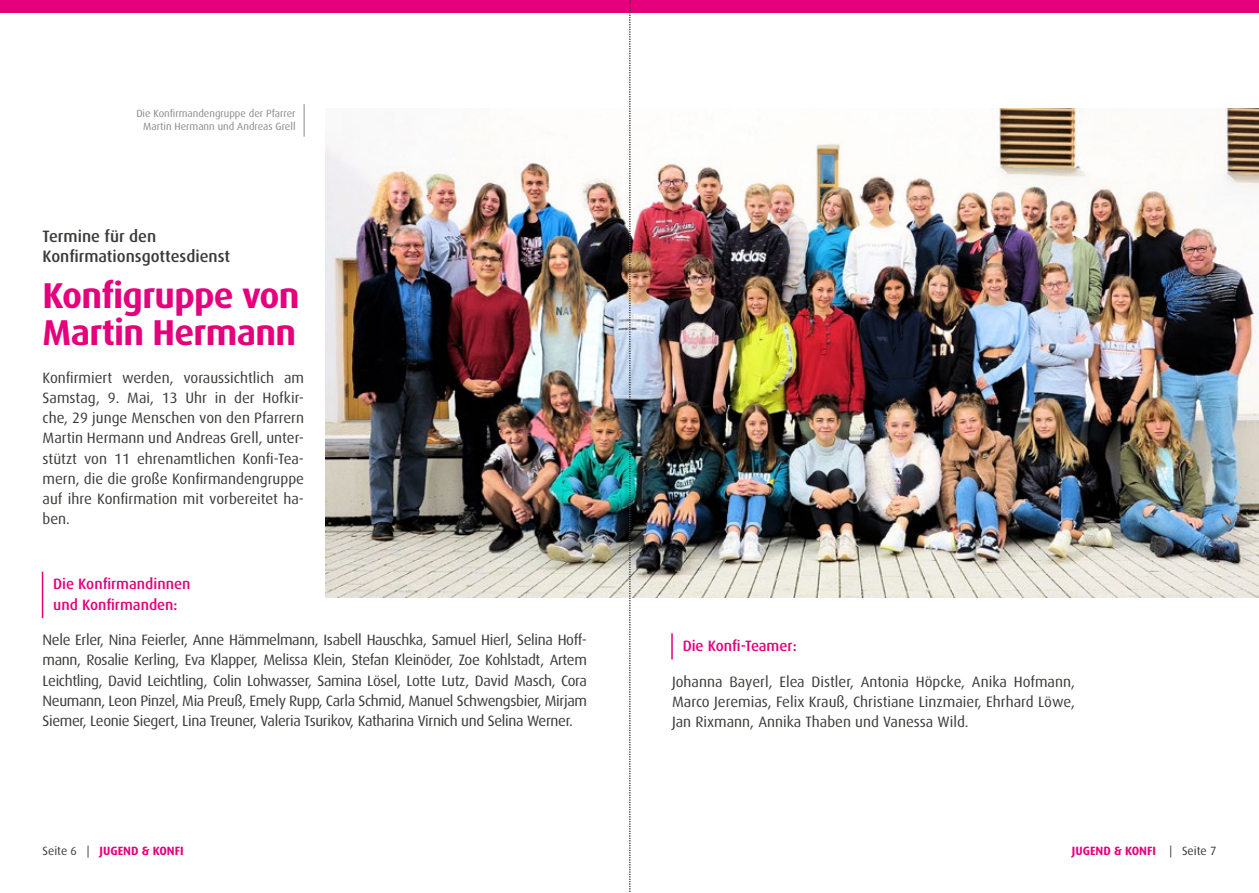
<style>
.page{position:relative;width:1259px;height:893px;background:#fff}
.page>*{position:absolute;margin:0;border:0;box-sizing:border-box;transform-origin:0 0}
.t1{font:700 36px/37.5px "Dax";letter-spacing:-.02em;color:#e5007c}
.t2{font:500 16.5px/20.2px "Dax";color:#3a3a39}
.t3{font:15px/20.2px "Dax";color:#3a3a39;text-align:justify}
.t4{font:500 15px/20.2px "Dax";color:#e5007c}
.t5{font:700 12px "Dax";color:#e5007c}
.t6{font:10.5px/13.5px "Dax";color:#8a8a89;text-align:right}
.s1{font-weight:400;color:#3a3a39}
</style>
<div class="page">
<div style="left:629px;top:0;width:630px;height:13px;background:#e5007c"></div>
<div style="left:0;top:0;width:629px;height:13px;background:#e5007c"></div>
<img style="left:325px;top:108px;width:934px;height:490px">
<hr style="left:304px;top:104px;width:1px;height:33px;background:#8a8a89">
<hr style="left:42px;top:572px;width:1px;height:45px;background:#e5007c">
<hr style="left:671px;top:634px;width:2px;height:25px;background:#e5007c">
<svg style="left:629px;top:0;width:2px;height:892px"></svg>
<p class="t6" style="left:136px;top:106px;width:161px">Die Konfirmandengruppe der Pfarrer<br>Martin Hermann und Andreas Grell</p>
<p class="t2" style="left:43px;top:226px;width:189px">Termine für den<br>Konfirmationsgottesdienst</p>
<h1 class="t1" style="left:43px;top:277px;width:259px">Konfigruppe von<br>Martin Hermann</h1>
<p class="t3" style="left:43px;top:367px;width:263px">Konfirmiert werden, voraussichtlich am Samstag, 9. Mai, 13 Uhr in der Hofkir&shy;che, 29 junge Menschen von den Pfarrern Martin Hermann und Andreas Grell, unter&shy;stützt von 11 ehrenamtlichen Konfi-Tea&shy;mern, die die große Konfirmandengruppe auf ihre Konfirmation mit vorbereitet ha&shy;ben.</p>
<p class="t4" style="left:53px;top:574px;width:139px">Die Konfirmandinnen und Konfirmanden:</p>
<p class="t3" style="left:43px;top:630px;width:546px">Nele Erler, Nina Feierler, Anne Hämmelmann, Isabell Hauschka, Samuel Hierl, Selina Hoff&shy;mann, Rosalie Kerling, Eva Klapper, Melissa Klein, Stefan Kleinöder, Zoe Kohlstadt, Artem Leichtling, David Leichtling, Colin Lohwasser, Samina Lösel, Lotte Lutz, David Masch, Cora Neumann, Leon Pinzel, Mia Preuß, Emely Rupp, Carla Schmid, Manuel Schwengsbier, Mirjam Siemer, Leonie Siegert, Lina Treuner, Valeria Tsurikov, Katharina Virnich und Selina Werner.</p>
<p class="t4" style="left:682px;top:636px;width:116px">Die Konfi-Teamer:</p>
<p class="t3" style="left:672px;top:671px;width:404px">Johanna Bayerl, Elea Distler, Antonia Höpcke, Anika Hofmann, Marco Jeremias, Felix Krauß, Christiane Linzmaier, Ehrhard Löwe, Jan Rixmann, Annika Thaben und Vanessa Wild.</p>
<p class="t5" style="left:43px;top:844px;width:143px"><span class="s1">Seite 6 |</span> JUGEND &amp; KONFI</p>
<p class="t5" style="left:1072px;top:844px;width:146px">JUGEND &amp; KONFI <span class="s1">| Seite 7</span></p>
</div>
